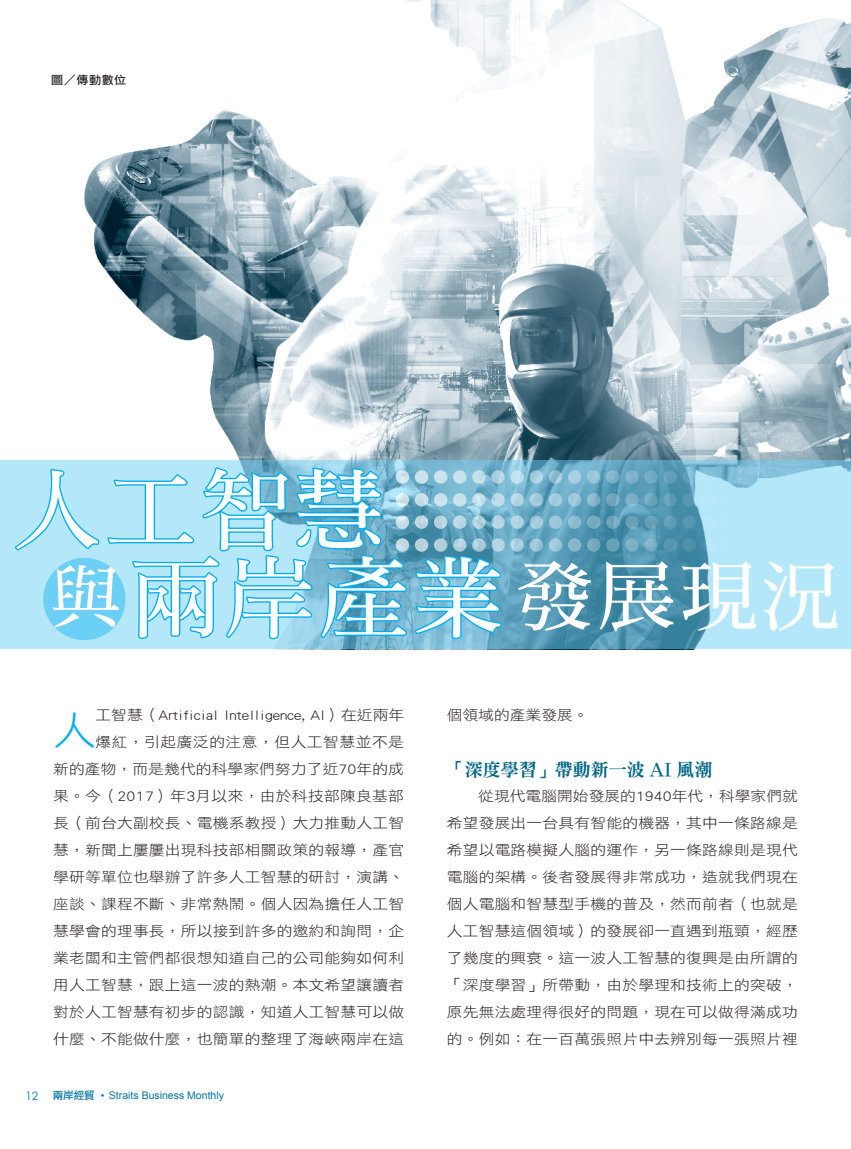
<style>
.page{position:relative;width:851px;height:1149px;background:#fff}
.page>*{position:absolute;margin:0;border:0;box-sizing:border-box;transform-origin:0 0}
.t1{font:87.75px "DF Ming Std W7";letter-spacing:.05em;color:#fff}
.t2{font:76.5px "DF Ming Std W7";color:#fff}
.t3{font:67.65px "DF Ming Std W7";color:#fff}
.內文大字{font:38.4px "DF Li Hei Std W3";color:#00aeef;scale:1.11 1}
.內文大標_無底線{font:18px "DFN Ming W9 WINP BF";color:#006787}
.內文大字-2{font:14.1px/27px "DF Li Hei Std W3";letter-spacing:.015em;color:#231f20;text-align:right;scale:1.11 1}
.內文{font:14.1px/27px "DF Li Hei Std W3";letter-spacing:.015em;color:#231f20;text-align:justify;scale:1.11 1}
.t4{font:11.55px "Century Gothic";color:#0076a3}
.圖說{font:11.4px "DF Li Hei Std W5";color:#231f20;scale:1.05 1}
.t5{font:10.5px "Arial";color:#0076a3}
.s1{font-family:"DF Li Hei Std W5"}
.s2{font-family:"Adobe Ming Std";font-weight:300}
</style>
<div class="page">
<img style="left:84px;top:0;width:766px;height:460px">
<svg style="left:0;top:460px;width:850px;height:189px;background:#82bed5"></svg>
<svg style="left:12px;top:465px;width:492px;height:175px;background:#75c9e9"></svg>
<svg style="left:395px;top:470px;width:14px;height:13px"></svg>
<div style="left:415px;top:470px;width:13px;height:13px;background:#cbe2ec;border-radius:50%"></div>
<div style="left:434px;top:470px;width:13px;height:13px;background:#cae3ed;border-radius:50%"></div>
<div style="left:453px;top:470px;width:13px;height:13px;background:#c8e2ee;border-radius:50%"></div>
<svg style="left:472px;top:470px;width:13px;height:13px"></svg>
<svg style="left:491px;top:470px;width:13px;height:13px"></svg>
<div style="left:510px;top:470px;width:14px;height:13px;background:#c2e1ef;border-radius:50%"></div>
<svg style="left:529px;top:470px;width:14px;height:13px"></svg>
<svg style="left:548px;top:470px;width:14px;height:13px"></svg>
<svg style="left:567px;top:470px;width:14px;height:13px"></svg>
<div style="left:587px;top:470px;width:13px;height:13px;background:#99c7da;border-radius:50%"></div>
<svg style="left:606px;top:470px;width:13px;height:13px"></svg>
<div style="left:625px;top:470px;width:13px;height:13px;background:#7eb3c9;border-radius:50%"></div>
<div style="left:644px;top:470px;width:13px;height:13px;background:#73acc3;border-radius:50%"></div>
<svg style="left:663px;top:470px;width:13px;height:13px"></svg>
<svg style="left:682px;top:470px;width:14px;height:13px"></svg>
<svg style="left:701px;top:470px;width:14px;height:13px"></svg>
<svg style="left:720px;top:470px;width:14px;height:13px"></svg>
<svg style="left:395px;top:493px;width:14px;height:13px"></svg>
<div style="left:415px;top:493px;width:13px;height:13px;background:#c6dee8;border-radius:50%"></div>
<div style="left:434px;top:493px;width:13px;height:13px;background:#cae3ed;border-radius:50%"></div>
<div style="left:453px;top:493px;width:13px;height:13px;background:#c8e2ed;border-radius:50%"></div>
<svg style="left:472px;top:493px;width:13px;height:13px"></svg>
<svg style="left:491px;top:493px;width:13px;height:13px"></svg>
<svg style="left:510px;top:493px;width:14px;height:13px"></svg>
<svg style="left:529px;top:493px;width:14px;height:13px"></svg>
<div style="left:548px;top:493px;width:14px;height:13px;background:#a1cbdc;border-radius:50%"></div>
<svg style="left:567px;top:493px;width:14px;height:13px"></svg>
<svg style="left:587px;top:493px;width:13px;height:13px"></svg>
<svg style="left:606px;top:493px;width:13px;height:13px"></svg>
<svg style="left:625px;top:493px;width:13px;height:13px"></svg>
<svg style="left:644px;top:493px;width:13px;height:13px"></svg>
<div style="left:663px;top:493px;width:13px;height:13px;background:#62a0b8;border-radius:50%"></div>
<svg style="left:682px;top:493px;width:14px;height:13px"></svg>
<div style="left:701px;top:493px;width:14px;height:13px;background:#b9e8fa;border-radius:50%"></div>
<div style="left:720px;top:493px;width:14px;height:13px;background:#b6e7fa;border-radius:50%"></div>
<svg style="left:395px;top:515px;width:14px;height:13px"></svg>
<svg style="left:415px;top:515px;width:13px;height:13px"></svg>
<div style="left:434px;top:515px;width:13px;height:13px;background:#b6d1dc;border-radius:50%"></div>
<div style="left:453px;top:515px;width:13px;height:13px;background:#bad8e4;border-radius:50%"></div>
<svg style="left:472px;top:515px;width:13px;height:13px"></svg>
<svg style="left:491px;top:515px;width:13px;height:13px"></svg>
<svg style="left:510px;top:515px;width:14px;height:13px"></svg>
<svg style="left:529px;top:515px;width:14px;height:13px"></svg>
<svg style="left:548px;top:515px;width:14px;height:13px"></svg>
<svg style="left:567px;top:515px;width:14px;height:13px"></svg>
<div style="left:587px;top:515px;width:13px;height:13px;background:#76aabd;border-radius:50%"></div>
<svg style="left:606px;top:515px;width:13px;height:13px"></svg>
<div style="left:625px;top:515px;width:13px;height:13px;background:#67a0b6;border-radius:50%"></div>
<div style="left:644px;top:515px;width:13px;height:13px;background:#649fb6;border-radius:50%"></div>
<div style="left:663px;top:515px;width:13px;height:13px;background:#629fb7;border-radius:50%"></div>
<div style="left:682px;top:515px;width:14px;height:13px;background:#5797b0;border-radius:50%"></div>
<div style="left:701px;top:515px;width:14px;height:13px;background:#b9e8fa;border-radius:50%"></div>
<div style="left:720px;top:515px;width:14px;height:13px;background:#b6e7fa;border-radius:50%"></div>
<svg style="left:395px;top:538px;width:14px;height:13px"></svg>
<div style="left:415px;top:538px;width:13px;height:13px;background:#b8d0da;border-radius:50%"></div>
<div style="left:434px;top:538px;width:13px;height:13px;background:#b2cfd9;border-radius:50%"></div>
<svg style="left:453px;top:538px;width:13px;height:13px"></svg>
<svg style="left:472px;top:538px;width:13px;height:13px"></svg>
<svg style="left:491px;top:538px;width:13px;height:13px"></svg>
<svg style="left:510px;top:538px;width:14px;height:13px"></svg>
<svg style="left:529px;top:538px;width:14px;height:13px"></svg>
<svg style="left:548px;top:538px;width:14px;height:13px"></svg>
<svg style="left:567px;top:538px;width:14px;height:13px"></svg>
<div style="left:587px;top:538px;width:13px;height:13px;background:#77aabe;border-radius:50%"></div>
<div style="left:606px;top:538px;width:13px;height:13px;background:#68a1b5;border-radius:50%"></div>
<div style="left:625px;top:538px;width:13px;height:13px;background:#7bb0c7;border-radius:50%"></div>
<svg style="left:644px;top:538px;width:13px;height:13px"></svg>
<div style="left:663px;top:538px;width:13px;height:13px;background:#5897af;border-radius:50%"></div>
<div style="left:682px;top:538px;width:14px;height:13px;background:#4e90aa;border-radius:50%"></div>
<svg style="left:701px;top:538px;width:14px;height:13px"></svg>
<div style="left:720px;top:538px;width:14px;height:13px;background:#b6e7fa;border-radius:50%"></div>
<p class="圖說" style="left:51px;top:74px;width:73px">圖／傳動數位</p>
<p class="t1" style="left:12px;top:462px;width:373px">人工智慧</p>
<p class="t3" style="left:51px;top:559px;width:71px">與</p>
<p class="t1" style="left:131px;top:549px;width:373px">兩岸產業</p>
<p class="t2" style="left:516px;top:554px;width:325px">發展現況</p>
<p class="內文大字-2" style="left:53px;top:701px;width:318px">工智慧（Artificial Intelligence, AI）在近兩年<br>爆紅，引起廣泛的注意，但人工智慧並不是<br>新的產物，而是幾代的科學家們努力了近70年的成果。今（2017）年3月以來，由於科技部陳良基部長（前台大副校長、電機系教授）大力推動人工智慧，新聞上屢屢出現科技部相關政策的報導，產官學研等單位也舉辦了許多人工智慧的研討，演講、座談、課程不斷、非常熱鬧。個人因為擔任人工智慧學會的理事長，所以接到許多的邀約和詢問，企業老闆和主管們都很想知道自己的公司能夠如何利用人工智慧，跟上這一波的熱潮。本文希望讓讀者對於人工智慧有初步的認識，知道人工智慧可以做什麼、不能做什麼，也簡單的整理了海峽兩岸在這</p>
<p class="內文大字-2" style="left:446px;top:701px;width:129px">個領域的產業發展。</p>
<p class="內文大字" style="left:53px;top:709px;width:40px">人</p>
<p class="內文大標_無底線" style="left:446px;top:760px;width:267px">「深度學習」帶動新一波 AI 風潮</p>
<p class="內文" style="left:446px;top:782px;width:318px;text-indent:32px">從現代電腦開始發展的1940年代，科學家們就希望發展出一台具有智能的機器，其中一條路線是希望以電路模擬人腦的運作，另一條路線則是現代電腦的架構。後者發展得非常成功，造就我們現在個人電腦和智慧型手機的普及，然而前者（也就是人工智慧這個領域）的發展卻一直遇到瓶頸，經歷了幾度的興衰。這一波人工智慧的復興是由所謂的「深度學習」所帶動，由於學理和技術上的突破，原先無法處理得很好的問題，現在可以做得滿成功的。例如：在一百萬張照片中去辨別每一張照片裡</p>
<p class="t4" style="left:25px;top:1087px;width:14px">12</p>
<p class="t5" style="left:53px;top:1089px;width:173px"><span class="s1">兩岸經貿</span> <span class="s2">˙</span>Straits Business Monthly</p>
</div>
